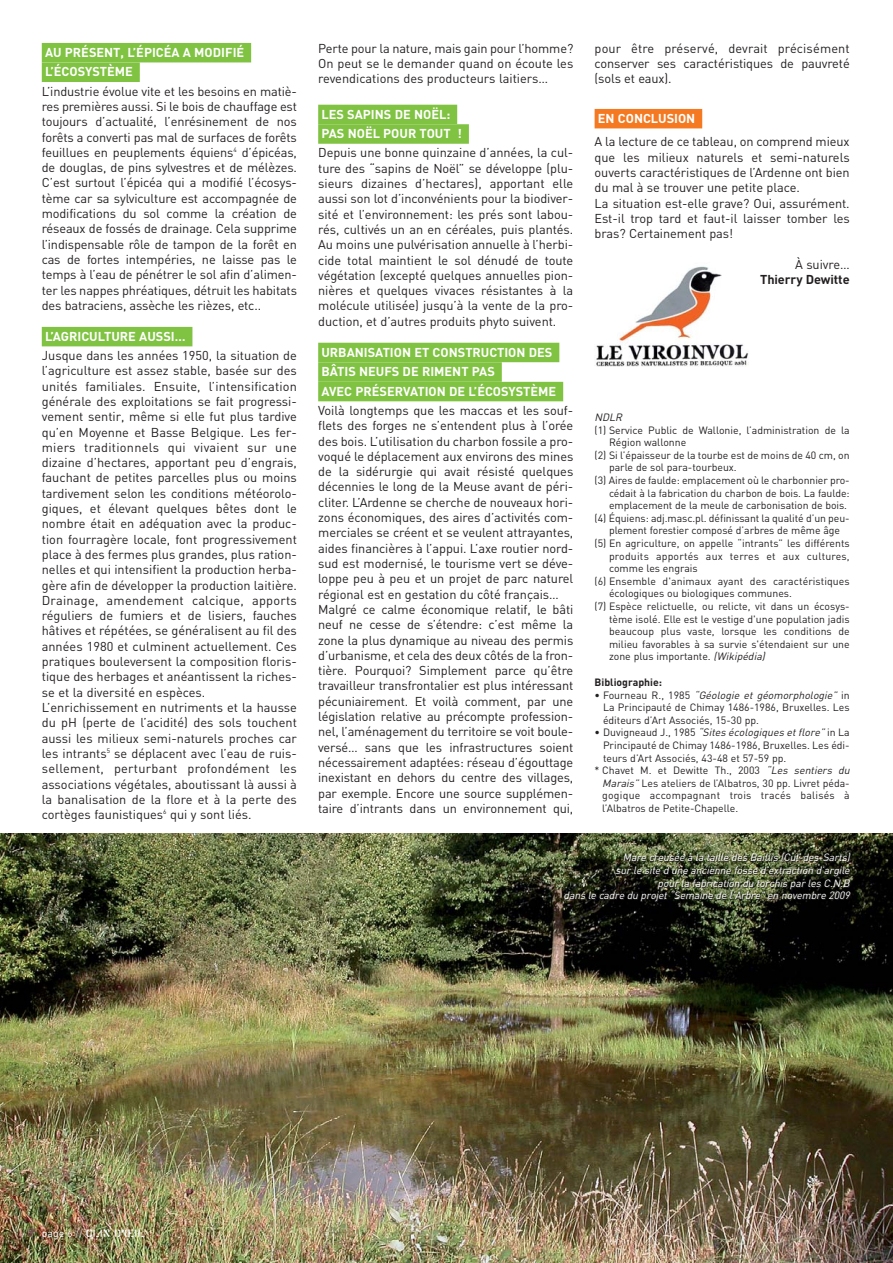
<style>
.page{position:relative;width:893px;height:1263px;background:#fff}
.page>*{position:absolute;margin:0;border:0;box-sizing:border-box;transform-origin:0 0}
.t1{font:12.75px/15.3px "DIN";letter-spacing:-.005em;color:#231f20}
.t2{font:700 12.75px/19.5px "DIN";color:#fff}
.t3{font:700 12.75px "DIN";letter-spacing:-.005em;color:#231f20}
.t4{font:10.5px/12.6px "DIN";color:#231f20;text-align:justify}
.t5{font:italic 10.5px/12.6px "DIN";color:#fff;text-align:right}
.t6{font:10.5px "DIN";letter-spacing:.02em;color:#231f20}
.t7{font:italic 10.5px "DIN";color:#231f20}
.t8{font:10.5px "Karton";letter-spacing:-.11em;color:#fff}
.t9{font:700 10.5px "DIN";color:#231f20}
.s1{font-weight:700;color:#fff}
.s2{font-weight:700;color:#80c342}
.s3{color:#80c342}
.s4{font-weight:400;color:#231f20}
.s5{font-weight:700;color:#f47920}
.s6{font-style:italic}
.s7{font-style:normal}
.s8{font-family:"DIN"}
.s9{font-family:"DIN";font-weight:300}
</style>
<div class="page">
<img style="left:0;top:43px;width:893px;height:1220px">
<p class="t1" style="left:42px;top:44px;width:257px;line-height:19.4px"><span class="s1">AU PRÉSENT, L’ÉPICÉA A MODIFIÉ</span> <span class="s2">.<br></span><span class="s1">L’ÉCOSYSTÈME</span> <span class="s2">.<br></span>L’industrie évolue vite et les besoins en matiè-</p>
<p class="t1" style="left:42px;top:100px;width:257px;text-align:justify">res premières aussi. Si le bois de chauffage est toujours d’actualité, l’enrésinement de nos forêts a converti pas mal de surfaces de forêts feuillues en peuplements équiens<sup>4</sup> d’épicéas, de douglas, de pins sylvestres et de mélèzes.<br>C’est surtout l’épicéa qui a modifié l’écosys&shy;tème car sa sylviculture est accompagnée de modifications du sol comme la création de réseaux de fossés de drainage. Cela supprime l’indispensable rôle de tampon de la forêt en cas de fortes intempéries, ne laisse pas le temps à l’eau de pénétrer le sol afin d’alimen&shy;ter les nappes phréatiques, détruit les habitats des batraciens, assèche les rièzes, etc..</p>
<p class="t1" style="left:42px;top:328px;width:257px;line-height:19.2px"><span class="s1">L’AGRICULTURE AUSSI…</span> <span class="s2">.<br></span>Jusque dans les années 1950, la situation de</p>
<p class="t1" style="left:42px;top:365px;width:257px">l’agriculture est assez stable, basée sur des unités familiales. Ensuite, l’intensification générale des exploitations se fait progressi&shy;vement sentir, même si elle fut plus tardive qu’en Moyenne et Basse Belgique. Les fer&shy;miers traditionnels qui vivaient sur une dizaine d’hectares, apportant peu d’engrais, fauchant de petites parcelles plus ou moins tardivement selon les conditions météorolo&shy;giques, et élevant quelques bêtes dont le nombre était en adéquation avec la produc&shy;tion fourragère locale, font progressivement place à des fermes plus grandes, plus ration&shy;nelles et qui intensifient la production herba&shy;gère afin de développer la production laitière.<br>Drainage, amendement calcique, apports réguliers de fumiers et de lisiers, fauches hâtives et répétées, se généralisent au fil des années 1980 et culminent actuellement. Ces pratiques bouleversent la composition floris&shy;tique des herbages et anéantissent la riches&shy;se et la diversité en espèces.<br>L’enrichissement en nutriments et la hausse du pH (perte de l’acidité) des sols touchent aussi les milieux semi-naturels proches car les intrants<sup>5</sup> se déplacent avec l’eau de ruis&shy;sellement, perturbant profondément les associations végétales, aboutissant là aussi à la banalisation de la flore et à la perte des cortèges faunistiques<sup>6</sup> qui y sont liés.</p>
<p class="t1" style="left:318px;top:42px;width:257px;text-align:justify">Perte pour la nature, mais gain pour l’homme?<br>On peut se le demander quand on écoute les revendications des producteurs laitiers…</p>
<p class="t1" style="left:318px;top:106px;width:257px;line-height:19.4px"><span class="s1">LES SAPINS DE NOËL:</span> <span class="s2">.<br></span><span class="s1">PAS NOËL POUR TOUT !</span> <span class="s2">.<br></span>Depuis une bonne quinzaine d’années, la cul-</p>
<p class="t1" style="left:318px;top:162px;width:257px;text-align:justify">ture des “sapins de Noël” se développe (plu&shy;sieurs dizaines d’hectares), apportant elle aussi son lot d’inconvénients pour la biodiver&shy;sité et l’environnement: les prés sont labou&shy;rés, cultivés un an en céréales, puis plantés.<br>Au moins une pulvérisation annuelle à l’herbi&shy;cide total maintient le sol dénudé de toute végétation (excepté quelques annuelles pion&shy;nières et quelques vivaces résistantes à la molécule utilisée) jusqu’à la vente de la pro&shy;duction, et d’autres produits phyto suivent.</p>
<p class="t2" style="left:318px;top:343px;width:257px">URBANISATION ET CONSTRUCTION DES <span class="s3">.<br></span>BÂTIS NEUFS DE RIMENT PAS <span class="s3">.<br></span>AVEC PRÉSERVATION DE L’ÉCOSYSTÈME <span class="s3">.<br></span><span class="s4">Voilà longtemps que les maccas et les souf-</span></p>
<p class="t1" style="left:318px;top:420px;width:257px">flets des forges ne s’entendent plus à l’orée des bois. L’utilisation du charbon fossile a pro&shy;voqué le déplacement aux environs des mines de la sidérurgie qui avait résisté quelques décennies le long de la Meuse avant de péri&shy;cliter. L’Ardenne se cherche de nouveaux hori&shy;zons économiques, des aires d’activités com&shy;merciales se créent et se veulent attrayantes, aides financières à l’appui. L’axe routier nord&shy;sud est modernisé, le tourisme vert se déve&shy;loppe peu à peu et un projet de parc naturel régional est en gestation du côté français… Malgré ce calme économique relatif, le bâti neuf ne cesse de s’étendre: c’est même la zone la plus dynamique au niveau des permis d’urbanisme, et cela des deux côtés de la fron&shy;tière. Pourquoi? Simplement parce qu’être travailleur transfrontalier est plus intéressant pécuniairement. Et voilà comment, par une législation relative au précompte profession&shy;nel, l’aménagement du territoire se voit boule&shy;versé… sans que les infrastructures soient nécessairement adaptées: réseau d’égouttage inexistant en dehors du centre des villages, par exemple. Encore une source supplémen&shy;taire d’intrants dans un environnement qui,</p>
<p class="t1" style="left:595px;top:42px;width:257px;text-align:justify">pour être préservé, devrait précisément conserver ses caractéristiques de pauvreté (sols et eaux).</p>
<p class="t1" style="left:595px;top:108px;width:257px;line-height:23.4px"><span class="s1">EN CONCLUSION</span> <span class="s5">.<br></span>A la lecture de ce tableau, on comprend mieux</p>
<p class="t1" style="left:595px;top:151px;width:257px">que les milieux naturels et semi-naturels ouverts caractéristiques de l’Ardenne ont bien du mal à se trouver une petite place.<br>La situation est-elle grave? Oui, assurément.<br>Est-il trop tard et faut-il laisser tomber les bras? Certainement pas!</p>
<p class="t1" style="left:795px;top:258px;width:56px">À suivre…</p>
<p class="t3" style="left:760px;top:275px;width:91px">Thierry Dewitte</p>
<p class="t7" style="left:595px;top:413px;width:31px">NDLR</p>
<p class="t4" style="left:595px;top:425px;width:257px">(1) Service Public de Wallonie, l’administration de la</p>
<p class="t4" style="left:609px;top:437px;width:79px">Région wallonne</p>
<p class="t4" style="left:595px;top:450px;width:257px">(2) Si l’épaisseur de la tourbe est de moins de 40 cm, on</p>
<p class="t4" style="left:609px;top:463px;width:129px">parle de sol para-tourbeux.</p>
<p class="t4" style="left:595px;top:475px;width:257px">(3) Aires de faulde: emplacement où le charbonnier pro-</p>
<p class="t4" style="left:609px;top:488px;width:242px">cédait à la fabrication du charbon de bois. La faulde:</p>
<p class="t4" style="left:609px;top:500px;width:240px">emplacement de la meule de carbonisation de bois.</p>
<p class="t4" style="left:595px;top:513px;width:257px">(4) Équiens: adj.masc.pl. définissant la qualité d’un peu-</p>
<p class="t4" style="left:609px;top:526px;width:233px">plement forestier composé d’arbres de même âge</p>
<p class="t4" style="left:595px;top:538px;width:257px">(5) En agriculture, on appelle “intrants” les différents</p>
<p class="t6" style="left:609px;top:552px;width:242px">produits apportés aux terres et aux cultures,</p>
<p class="t4" style="left:609px;top:563px;width:90px">comme les engrais</p>
<p class="t4" style="left:595px;top:576px;width:257px">(6) Ensemble d'animaux ayant des caractéristiques</p>
<p class="t4" style="left:609px;top:589px;width:184px">écologiques ou biologiques communes.</p>
<p class="t4" style="left:595px;top:601px;width:257px">(7) Espèce relictuelle, ou relicte, vit dans un écosys-</p>
<p class="t4" style="left:609px;top:614px;width:242px">tème isolé. Elle est le vestige d'une population jadis</p>
<p class="t4" style="left:609px;top:626px;width:242px">beaucoup plus vaste, lorsque les conditions de</p>
<p class="t4" style="left:609px;top:639px;width:242px">milieu favorables à sa survie s'étendaient sur une</p>
<p class="t4" style="left:609px;top:652px;width:160px">zone plus importante. <span class="s6">(Wikipédia)</span></p>
<p class="t9" style="left:595px;top:678px;width:69px">Bibliographie:</p>
<p class="t4" style="left:603px;top:690px;width:248px;text-indent:-8px">• Fo u r n e a u R . , 1 9 8 5 <span class="s6">“Géologie et géomorphologie”</span> i n La Principauté de Chimay 1486-1986, Bruxelles. Les éditeurs d’Art Associés, 15-30 pp.</p>
<p class="t7" style="left:595px;top:729px;width:257px"><span class="s7">• D u vi g n e a u d J . , 1 9 8 5</span> “Sites écologiques etflore” <span class="s7">i n La</span></p>
<p class="t4" style="left:603px;top:740px;width:248px">Principauté de Chimay 1486-1986, Bruxelles. Les édi-</p>
<p class="t4" style="left:603px;top:753px;width:185px">teurs d’Art Associés, 43-48 et 57-59 pp.</p>
<p class="t4" style="left:595px;top:765px;width:259px">* Chavet M. et Dewitte Th., 2003 <span class="s6">“Les sentiers du</span></p>
<p class="t4" style="left:602px;top:778px;width:249px"><span class="s6">Marais”</span>Les ateliers de l’Albatros, 30 pp. Livret péda-</p>
<p class="t6" style="left:602px;top:792px;width:249px">gogique accompagnant trois tracés balisés à</p>
<p class="t4" style="left:602px;top:803px;width:137px">l’Albatros de Petite-Chapelle.</p>
<p class="t5" style="left:563px;top:852px;width:290px">Mare creusée à la taille des Baillis (Cul-des-Sarts)<br>sur le site d’une ancienne fosse d’extraction d’argile<br>pour la fabrication du torchis par les C.N.B<br>dans le cadre du projet“Semaine de l’Arbre” en novembre 2009</p>
<p class="t8" style="left:42px;top:1227px;width:105px"><span class="s8">page 6</span> <span class="s9">//</span> CLIN D’ŒIL</p>
</div>
